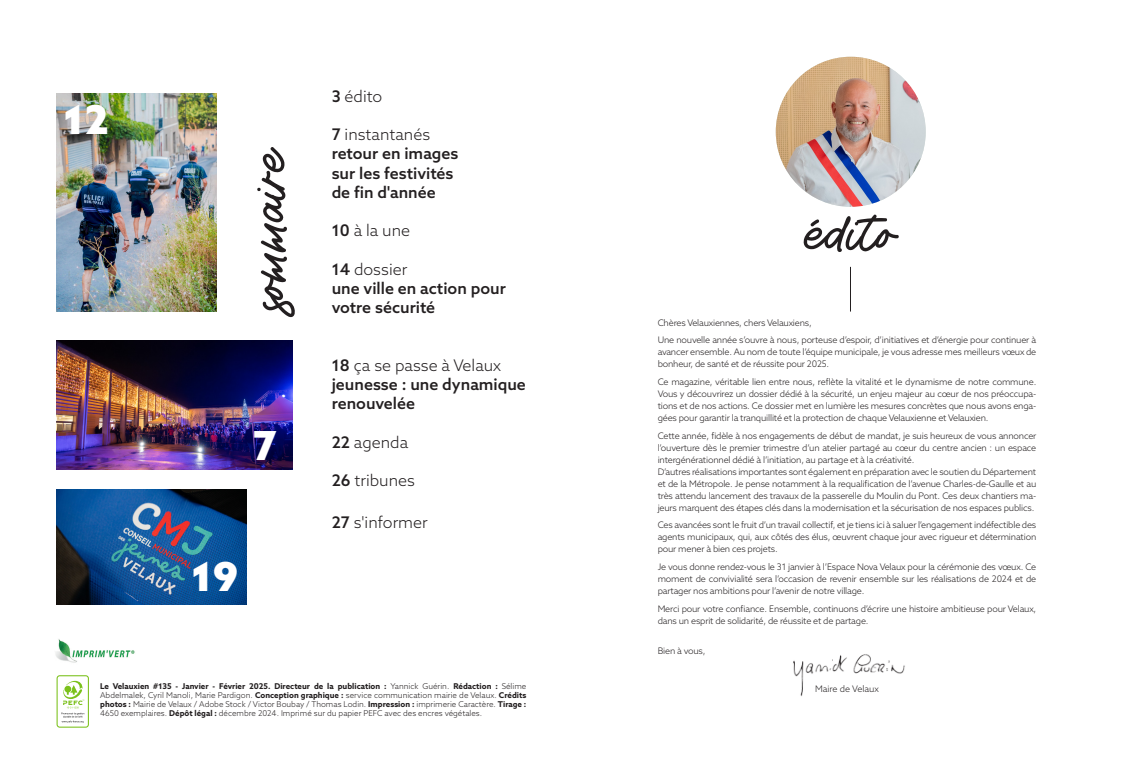
<style>
.page{position:relative;width:1134px;height:766px;background:#fff}
.page>*{position:absolute;margin:0;border:0;box-sizing:border-box;transform-origin:0 0}
.t1{font:53px "Goellamants";letter-spacing:-.04em;color:#231f20}
.t2{font:900 40px "Azo Sans";color:#fff}
.t3{font:500 16px/19.2px "Azo Sans";color:#231f20}
.t4{font:300 16px "Azo Sans";color:#231f20}
.t5{font:300 9px/12px "Azo Sans";letter-spacing:-.02em;color:#231f20;text-align:justify}
.t6{font:300 9px "Azo Sans";color:#231f20}
.t7{font:300 8px/9px "Azo Sans";color:#231f20;text-align:justify}
.s1{font-weight:500}
.s2{font-weight:300}
.s3{font-weight:700}
</style>
<div class="page">
<img style="left:57px;top:340px;width:235px;height:129px">
<img style="left:57px;top:94px;width:159px;height:217px">
<img style="left:57px;top:489px;width:190px;height:115px">
<hr style="left:850px;top:267px;width:1px;height:44px;background:#231f20">
<img style="left:776px;top:57px;width:150px;height:150px;border-radius:75px">
<img style="left:793px;top:654px;width:112px;height:42px">
<img style="left:55px;top:639px;width:80px;height:24px">
<div style="left:57px;top:675px;width:32px;height:52px;border:1px solid #7bc11b;border-radius:3px"></div>
<svg style="left:61px;top:680px;width:23px;height:42px"></svg>
<p class="t2" style="left:64px;top:93px;width:47px">12</p>
<p class="t1" style="left:238px;top:311px;width:167px;rotate:-90deg">sommaire</p>
<p class="t2" style="left:253px;top:419px;width:25px">7</p>
<p class="t2" style="left:192px;top:550px;width:48px">19</p>
<p class="t4" style="left:332px;top:86px;width:52px"><span class="s1">3</span> édito</p>
<p class="t4" style="left:332px;top:124px;width:100px"><span class="s1">7</span> instantanés</p>
<p class="t3" style="left:332px;top:144px;width:128px">retour en images</p>
<p class="t3" style="left:332px;top:163px;width:123px">sur les festivités de fin d'année</p>
<p class="t4" style="left:332px;top:220px;width:80px"><span class="s1">10</span> à la une</p>
<p class="t3" style="left:332px;top:259px;width:176px">14 <span class="s2">dossier<br></span>une ville en action pour votre sécurité</p>
<p class="t4" style="left:332px;top:355px;width:171px"><span class="s1">18</span> ça se passe à Velaux</p>
<p class="t3" style="left:332px;top:374px;width:196px">jeunesse : une dynamique renouvelée</p>
<p class="t4" style="left:332px;top:431px;width:78px"><span class="s1">22</span> agenda</p>
<p class="t4" style="left:332px;top:470px;width:85px"><span class="s1">26</span> tribunes</p>
<p class="t4" style="left:332px;top:512px;width:98px"><span class="s1">27</span> s'informer</p>
<p class="t7" style="left:100px;top:681px;width:428px"><span class="s3">Le Velauxien #135 - Janvier - Février 2025. Directeur de la publication :</span> Yannick Guérin. <span class="s3">Rédaction :</span> Sélime Abdelmalek, Cyril Manoli, Marie Pardigon. <span class="s3">Conception graphique :</span> service communication mairie de Velaux. <span class="s3">Crédits photos :</span> Mairie de Velaux / Adobe Stock / Victor Boubay / Thomas Lodin. <span class="s3">Impression :</span> imprimerie Caractère. <span class="s3">Tirage :<br></span>4650 exemplaires. <span class="s3">Dépôt légal :</span> décembre 2024. Imprimé sur du papier PEFC avec des encres végétales.</p>
<p class="t1" style="left:805px;top:203px;width:92px">edito</p>
<p class="t5" style="left:658px;top:316px;width:156px">Chères Velauxiennes, chers Velauxiens,</p>
<p class="t5" style="left:658px;top:334px;width:380px">Une nouvelle année s’ouvre à nous, porteuse d’espoir, d’initiatives et d’énergie pour continuer à avancer ensemble. Au nom de toute l’équipe municipale, je vous adresse mes meilleurs vœux de bonheur, de santé et de réussite pour 2025.</p>
<p class="t5" style="left:658px;top:375px;width:380px">Ce magazine, véritable lien entre nous, reflète la vitalité et le dynamisme de notre commune.<br>Vous y découvrirez un dossier dédié à la sécurité, un enjeu majeur au cœur de nos préoccupa&shy;tions et de nos actions. Ce dossier met en lumière les mesures concrètes que nous avons enga&shy;gées pour garantir la tranquillité et la protection de chaque Velauxienne et Velauxien.</p>
<p class="t5" style="left:658px;top:429px;width:380px">Cette année, fidèle à nos engagements de début de mandat, je suis heureux de vous annoncer l’ouverture dès le premier trimestre d’un atelier partagé au cœur du centre ancien : un espace intergénérationnel dédié à l’initiation, au partage et à la créativité.</p>
<p class="t5" style="left:658px;top:465px;width:380px">D’autres réalisations importantes sont également en préparation avec le soutien du Département et de la Métropole. Je pense notamment à la requalification de l’avenue Charles-de-Gaulle et au très attendu lancement des travaux de la passerelle du Moulin du Pont. Ces deux chantiers ma&shy;jeurs marquent des étapes clés dans la modernisation et la sécurisation de nos espaces publics.</p>
<p class="t5" style="left:658px;top:519px;width:380px">Ces avancées sont le fruit d’un travail collectif, et je tiens ici à saluer l’engagement indéfectible des agents municipaux, qui, aux côtés des élus, œuvrent chaque jour avec rigueur et détermination pour mener à bien ces projets.</p>
<p class="t5" style="left:658px;top:560px;width:380px">Je vous donne rendez-vous le 31 janvier à l’Espace Nova Velaux pour la cérémonie des vœux. Ce moment de convivialité sera l’occasion de revenir ensemble sur les réalisations de 2024 et de partager nos ambitions pour l’avenir de notre village.</p>
<p class="t5" style="left:658px;top:602px;width:380px">Merci pour votre confiance. Ensemble, continuons d’écrire une histoire ambitieuse pour Velaux, dans un esprit de solidarité, de réussite et de partage.</p>
<p class="t5" style="left:658px;top:644px;width:49px">Bien à vous,</p>
<p class="t6" style="left:815px;top:682px;width:65px">Maire de Velaux</p>
</div>
